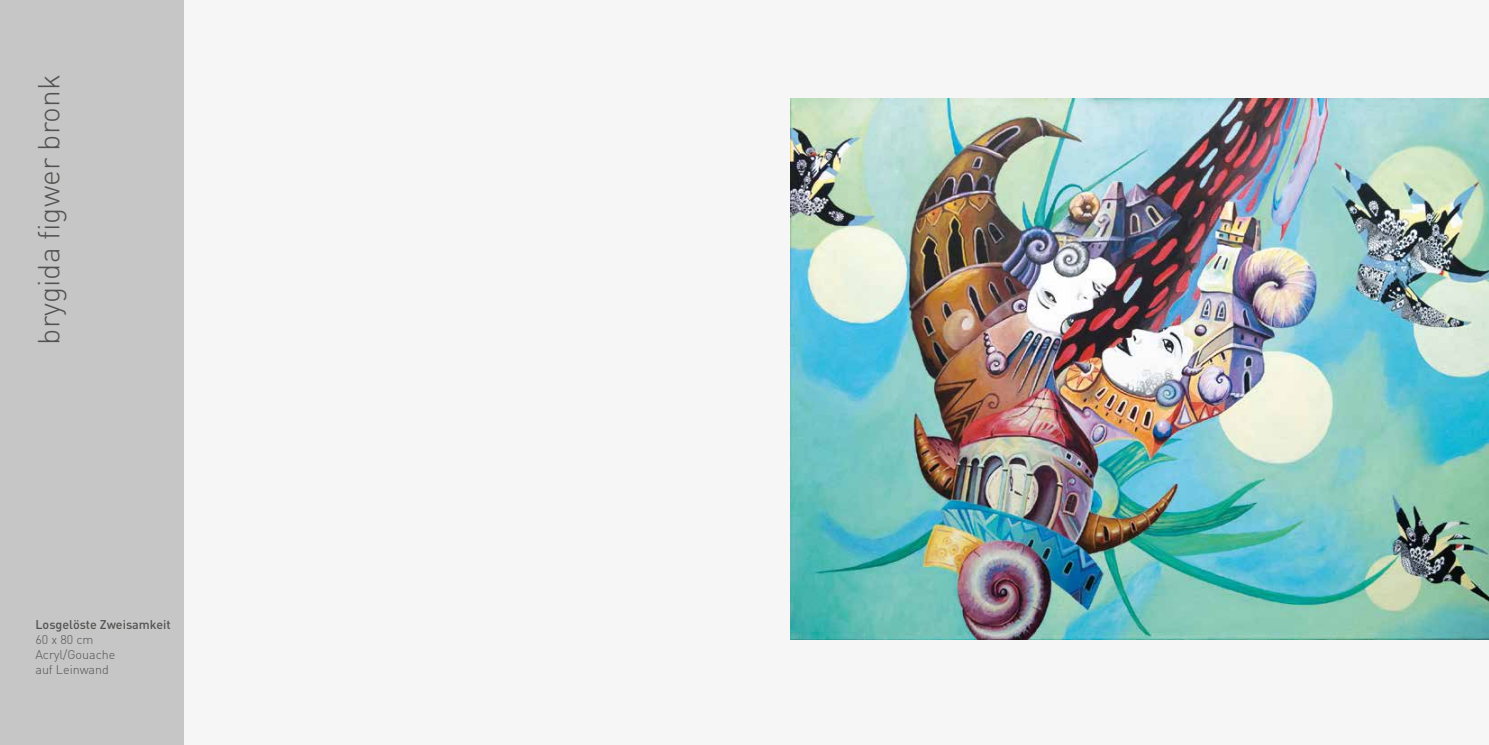
<style>
.page{position:relative;width:1489px;height:745px;background:#fff}
.page>*{position:absolute;margin:0;border:0;box-sizing:border-box;transform-origin:0 0}
.t1{font:300 30px "DIN";color:#525251}
.t2{font:300 12.5px/15px "DIN";color:#525251}
.t3{font:500 12.5px "DIN";color:#525251}
</style>
<div class="page">
<div style="left:0;top:0;width:744px;height:744px;background:#f6f6f6"></div>
<div style="left:0;top:0;width:184px;height:744px;background:#c6c6c6"></div>
<div style="left:726px;top:0;width:762px;height:744px;background:#f6f6f6"></div>
<img style="left:790px;top:98px;width:698px;height:541px">
<h1 class="t1" style="left:30px;top:344px;width:271px;rotate:-90deg">brygida figwer bronk</h1>
<p class="t3" style="left:35px;top:616px;width:137px">Losgelöste Zweisamkeit</p>
<p class="t2" style="left:35px;top:631px;width:81px">60 x 80 cm<br>Acryl/Gouache auf Leinwand</p>
</div>
